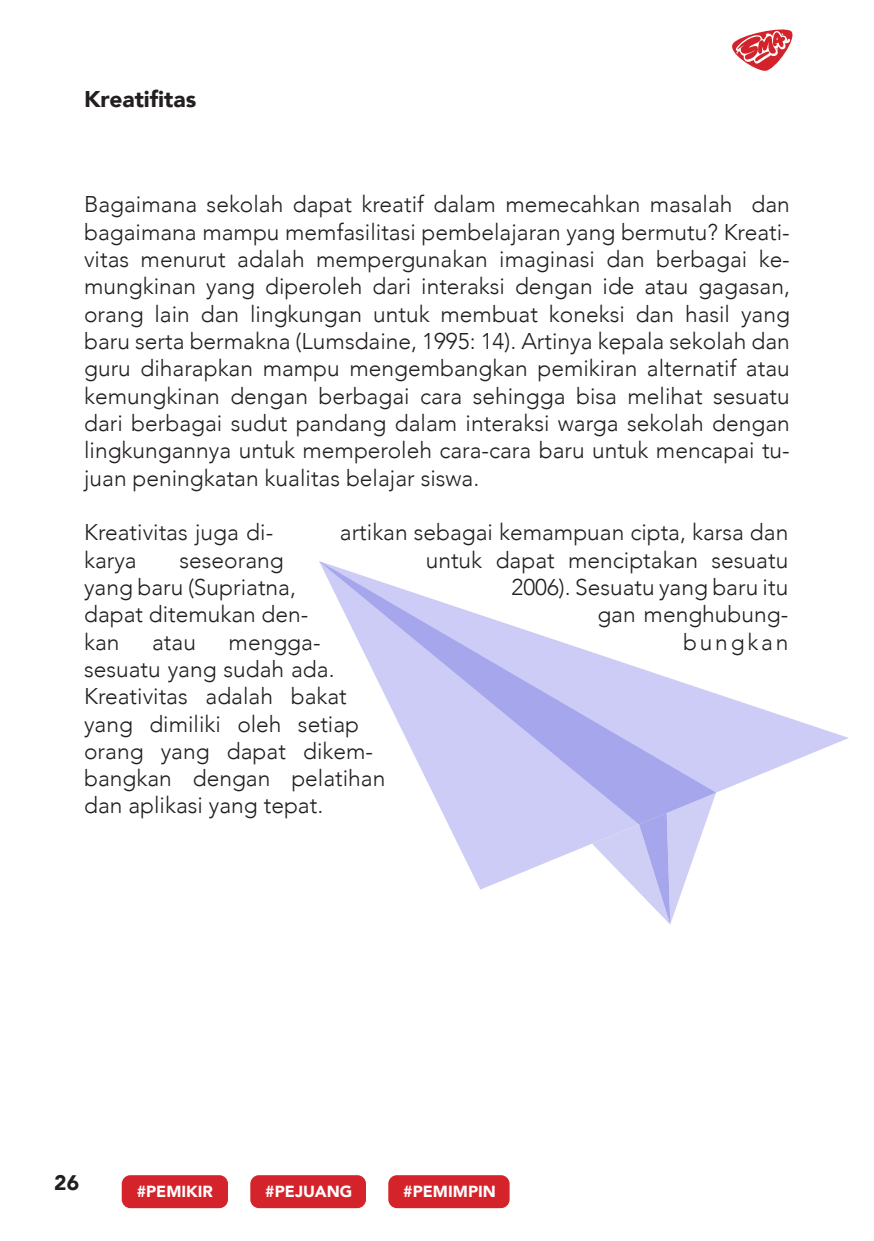
<style>
.page{position:relative;width:874px;height:1241px;background:#fff}
.page>*{position:absolute;margin:0;border:0;box-sizing:border-box;transform-origin:0 0}
.PARAGRAPH_1{font:300 22.75px/27.3px "Avenir";color:#231f20;text-align:justify}
.PARAGRAPH_1-2{font:900 22.75px "Avenir";color:#231f20}
.PARAGRAPH_1-3{font:300 22.75px "Avenir";letter-spacing:.12em;color:#231f20}
.t1{font:900 21px "Avenir";color:#231f20}
.PARAGRAPH_1-4{font:900 16.1px "Avenir";color:#fff}
</style>
<div class="page">
<svg style="left:732px;top:29px;width:61px;height:42px"></svg>
<svg style="left:319px;top:561px;width:529px;height:364px"></svg>
<div style="left:122px;top:1174px;width:106px;height:33px;background:#d5232b;border-radius:9px"></div>
<div style="left:250px;top:1174px;width:116px;height:33px;background:#d5232b;border-radius:9px"></div>
<div style="left:388px;top:1174px;width:121px;height:33px;background:#d5232b;border-radius:9px"></div>
<p class="PARAGRAPH_1-2" style="left:84px;top:79px;width:114px">Kreatifitas</p>
<p class="PARAGRAPH_1" style="left:84px;top:191px;width:707px">Bagaimana sekolah dapat kreatif dalam memecahkan masalah dan bagaimana mampu memfasilitasi pembelajaran yang bermutu? Kreati&shy;vitas menurut adalah mempergunakan imaginasi dan berbagai ke&shy;mungkinan yang diperoleh dari interaksi dengan ide atau gagasan, orang lain dan lingkungan untuk membuat koneksi dan hasil yang baru serta bermakna (Lumsdaine, 1995: 14). Artinya kepala sekolah dan guru diharapkan mampu mengembangkan pemikiran alternatif atau kemungkinan dengan berbagai cara sehingga bisa melihat sesuatu dari berbagai sudut pandang dalam interaksi warga sekolah dengan lingkungannya untuk memperoleh cara-cara baru untuk mencapai tu&shy;juan peningkatan kualitas belajar siswa.</p>
<p class="PARAGRAPH_1" style="left:84px;top:518px;width:191px">Kreativitas juga di-</p>
<p class="PARAGRAPH_1" style="left:340px;top:518px;width:450px">artikan sebagai kemampuan cipta, karsa dan</p>
<p class="PARAGRAPH_1" style="left:84px;top:546px;width:54px">karya</p>
<p class="PARAGRAPH_1" style="left:179px;top:546px;width:106px">seseorang</p>
<p class="PARAGRAPH_1" style="left:425px;top:546px;width:364px">untuk dapat menciptakan sesuatu</p>
<p class="PARAGRAPH_1" style="left:84px;top:573px;width:213px">yang baru (Supriatna,</p>
<p class="PARAGRAPH_1" style="left:511px;top:573px;width:278px">2006). Sesuatu yang baru itu</p>
<p class="PARAGRAPH_1" style="left:84px;top:600px;width:226px">dapat ditemukan den-</p>
<p class="PARAGRAPH_1" style="left:597px;top:600px;width:192px">gan menghubung-</p>
<p class="PARAGRAPH_1" style="left:84px;top:628px;width:37px">kan</p>
<p class="PARAGRAPH_1" style="left:152px;top:628px;width:45px">atau</p>
<p class="PARAGRAPH_1" style="left:228px;top:628px;width:93px">mengga-</p>
<p class="PARAGRAPH_1-3" style="left:682px;top:628px;width:107px">bungkan</p>
<p class="PARAGRAPH_1" style="left:84px;top:655px;width:303px;text-align:left">sesuatu yang sudah ada.<br>Kreativitas adalah bakat yang dimiliki oleh setiap orang yang dapat dikem&shy;bangkan dengan pelatihan dan aplikasi yang tepat.</p>
<p class="t1" style="left:54px;top:1164px;width:26px">26</p>
<p class="PARAGRAPH_1-4" style="left:137px;top:1177px;width:78px">#PEMIKIR</p>
<p class="PARAGRAPH_1-4" style="left:265px;top:1177px;width:88px">#PEJUANG</p>
<p class="PARAGRAPH_1-4" style="left:403px;top:1177px;width:94px">#PEMIMPIN</p>
</div>
